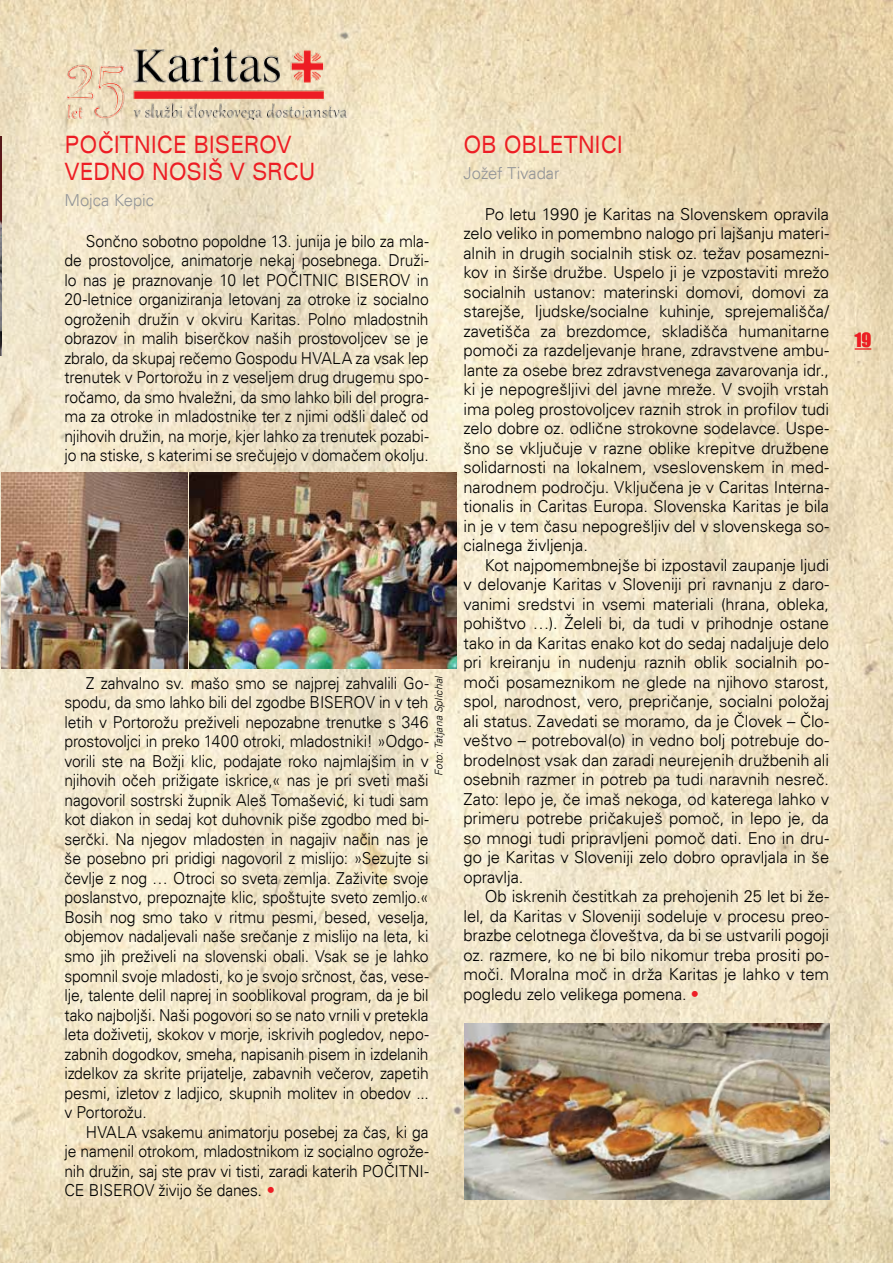
<style>
.page{position:relative;width:893px;height:1263px;background:#fff}
.page>*{position:absolute;margin:0;border:0;box-sizing:border-box;transform-origin:0 0}
.t1{font:expanded 24px/27px "Univers";letter-spacing:.005em;color:#ed1d24;scale:.78 1}
.t2{font:18px "Impact";color:#ed1d24}
.t3{font:300 16.5px/19.5px "Univers";letter-spacing:-.01em;color:#000;text-align:justify;scale:.95 1}
.t4{font:300 16.5px/19.5px "Univers";letter-spacing:-.01em;color:#000;text-align:justify}
.t5{font:300 16.5px "Univers";letter-spacing:-.005em;color:#939598}
.t6{font:italic 300 10.5px "Univers";color:#000}
.s1{font-size:16.65px;color:#ed1d24}
</style>
<div class="page">
<img style="left:0;top:0;width:893px;height:1263px">
<svg style="left:855px;top:348px;width:16px;height:2px"></svg>
<img style="left:65px;top:48px;width:323px;height:72px">
<img style="left:0;top:136px;width:1px;height:219px">
<img style="left:464px;top:1024px;width:365px;height:175px">
<img style="left:190px;top:473px;width:267px;height:195px">
<img style="left:1px;top:473px;width:186px;height:195px">
<h1 class="t1" style="left:65px;top:132px;width:323px">POČITNICE BISEROV<br>VEDNO NOSIŠ V SRCU</h1>
<p class="t5" style="left:65px;top:190px;width:91px">Mojca Kepic</p>
<p class="t3" style="left:65px;top:231px;width:385px;text-indent:21px">Sončno sobotno popoldne 13. junija je bilo za mla&shy;de prostovoljce, animatorje nekaj posebnega. Druži&shy;lo nas je praznovanje 10 let POČITNIC BISEROV in 20-letnice organiziranja letovanj za otroke iz socialno ogroženih družin v okviru Karitas. Polno mladostnih obrazov in malih biserčkov naših prostovoljcev se je zbralo, da skupaj rečemo Gospodu HVALA za vsak lep trenutek v Portorožu in z veseljem drug drugemu spo&shy;ročamo, da smo hvaležni, da smo lahko bili del progra&shy;ma za otroke in mladostnike ter z njimi odšli daleč od njihovih družin, na morje, kjer lahko za trenutek pozabi&shy;jo na stiske, s katerimi se srečujejo v domačem okolju.</p>
<p class="t6" style="left:432px;top:776px;width:102px;rotate:-90deg">Foto: Tatjana Splichal</p>
<p class="t3" style="left:65px;top:673px;width:385px;text-indent:21px">Z zahvalno sv. mašo smo se najprej zahvalili Go&shy;spodu, da smo lahko bili del zgodbe BISEROV in v teh letih v Portorožu preživeli nepozabne trenutke s 346 prostovoljci in preko 1400 otroki, mladostniki! »Odgo&shy;vorili ste na Božji klic, podajate roko najmlajšim in v njihovih očeh prižigate iskrice,« nas je pri sveti maši nagovoril sostrski župnik Aleš Tomašević, ki tudi sam kot diakon in sedaj kot duhovnik piše zgodbo med bi&shy;serčki. Na njegov mladosten in nagajiv način nas je še posebno pri pridigi nagovoril z mislijo: »Sezujte si čevlje z nog … Otroci so sveta zemlja. Zaživite svoje poslanstvo, prepoznajte klic, spoštujte sveto zemljo.« Bosih nog smo tako v ritmu pesmi, besed, veselja, objemov nadaljevali naše srečanje z mislijo na leta, ki smo jih preživeli na slovenski obali. Vsak se je lahko spomnil svoje mladosti, ko je svojo srčnost, čas, vese&shy;lje, talente delil naprej in sooblikoval program, da je bil tako najboljši. Naši pogovori so se nato vrnili v pretekla leta doživetij, skokov v morje, iskrivih pogledov, nepo&shy;zabnih dogodkov, smeha, napisanih pisem in izdelanih izdelkov za skrite prijatelje, zabavnih večerov, zapetih pesmi, izletov z ladjico, skupnih molitev in obedov ... v Portorožu.</p>
<p class="t3" style="left:65px;top:1122px;width:385px;text-indent:21px">HVALA vsakemu animatorju posebej za čas, ki ga je namenil otrokom, mladostnikom iz socialno ogrože&shy;nih družin, saj ste prav vi tisti, zaradi katerih POČITNI-CE BISEROV živijo še danes. <span class="s1">•</span></p>
<h1 class="t1" style="left:463px;top:132px;width:206px">OB OBLETNICI</h1>
<p class="t5" style="left:463px;top:163px;width:97px">Jožef Tivadar</p>
<p class="t4" style="left:463px;top:204px;width:367px;text-indent:21px">Po letu 1990 je Karitas na Slovenskem opravila zelo veliko in pomembno nalogo pri lajšanju materi&shy;alnih in drugih socialnih stisk oz. težav posamezni&shy;kov in širše družbe. Uspelo ji je vzpostaviti mrežo socialnih ustanov: materinski domovi, domovi za starejše, ljudske/socialne kuhinje, sprejemališča/ zavetišča za brezdomce, skladišča humanitarne pomoči za razdeljevanje hrane, zdravstvene ambu&shy;lante za osebe brez zdravstvenega zavarovanja idr., ki je nepogrešljivi del javne mreže. V svojih vrstah ima poleg prostovoljcev raznih strok in profilov tudi zelo dobre oz. odlične strokovne sodelavce. Uspe&shy;šno se vključuje v razne oblike krepitve družbene solidarnosti na lokalnem, vseslovenskem in med&shy;narodnem področju. Vključena je v Caritas Interna&shy;tionalis in Caritas Europa. Slovenska Karitas je bila in je v tem času nepogrešljiv del v slovenskega so&shy;cialnega življenja.</p>
<p class="t4" style="left:463px;top:555px;width:367px;text-indent:21px">Kot najpomembnejše bi izpostavil zaupanje ljudi v delovanje Karitas v Sloveniji pri ravnanju z daro&shy;vanimi sredstvi in vsemi materiali (hrana, obleka, pohištvo …). Želeli bi, da tudi v prihodnje ostane tako in da Karitas enako kot do sedaj nadaljuje delo pri kreiranju in nudenju raznih oblik socialnih po&shy;moči posameznikom ne glede na njihovo starost, spol, narodnost, vero, prepričanje, socialni položaj ali status. Zavedati se moramo, da je Človek – Člo&shy;veštvo – potreboval(o) in vedno bolj potrebuje do&shy;brodelnost vsak dan zaradi neurejenih družbenih ali osebnih razmer in potreb pa tudi naravnih nesreč.<br>Zato: lepo je, če imaš nekoga, od katerega lahko v primeru potrebe pričakuješ pomoč, in lepo je, da so mnogi tudi pripravljeni pomoč dati. Eno in dru&shy;go je Karitas v Sloveniji zelo dobro opravljala in še opravlja.</p>
<p class="t4" style="left:463px;top:887px;width:367px;text-indent:21px">Ob iskrenih čestitkah za prehojenih 25 let bi že&shy;lel, da Karitas v Sloveniji sodeluje v procesu preo&shy;brazbe celotnega človeštva, da bi se ustvarili pogoji oz. razmere, ko ne bi bilo nikomur treba prositi po&shy;moči. Moralna moč in drža Karitas je lahko v tem pogledu zelo velikega pomena. <span class="s1">•</span></p>
<p class="t2" style="left:855px;top:326px;width:18px">19</p>
</div>
